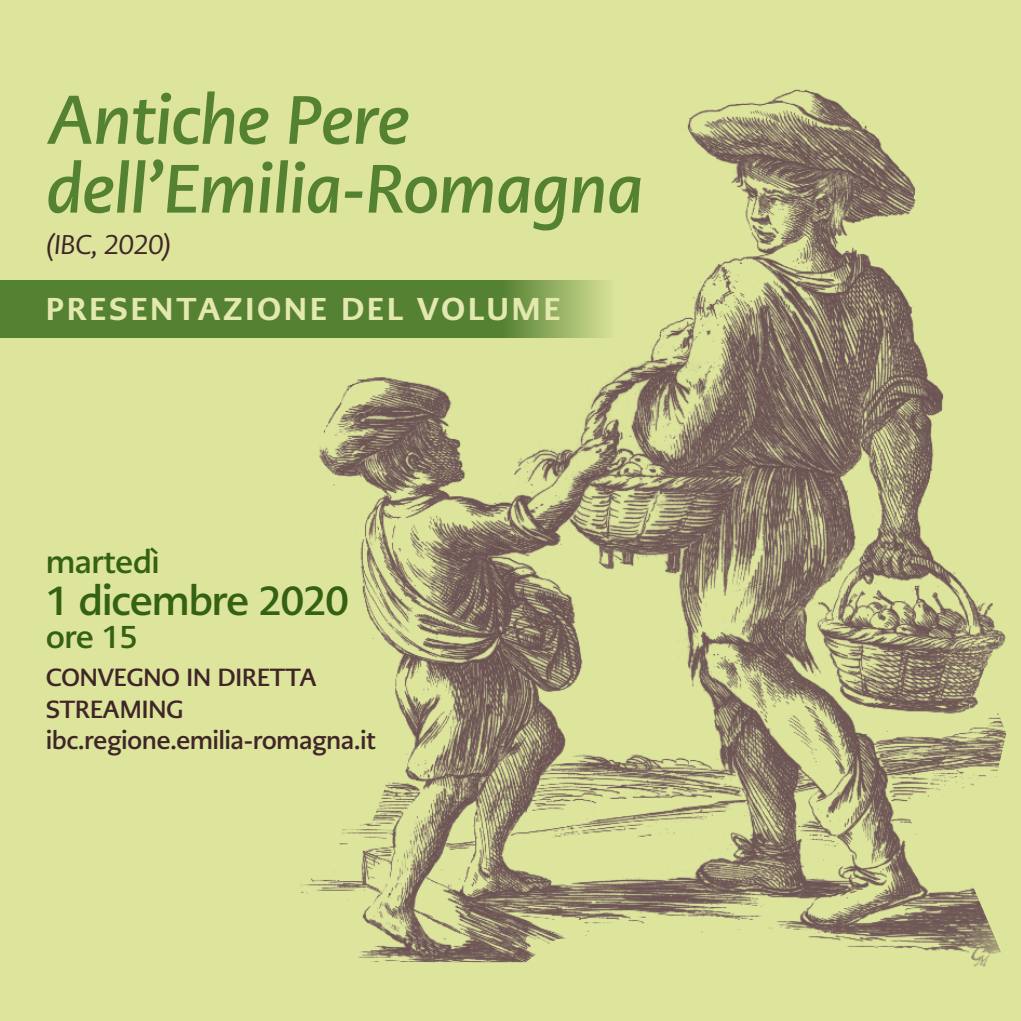
<style>
.page{position:relative;width:1021px;height:1021px;background:#fff}
.page>*{position:absolute;margin:0;border:0;box-sizing:border-box;transform-origin:0 0}
.t1{font:italic 700 67.95px/68.9px "PMN Caecilia Sans Head";color:#558132}
.t2{font:700 40.5px "PMN Caecilia Sans Head";letter-spacing:-.01em;color:#346114}
.t3{font:800 31.5px "PMN Caecilia Sans Head";letter-spacing:.1em;color:#e3e9ae}
.t4{font:700 31.5px "PMN Caecilia Sans Head";color:#346114}
.t5{font:italic 27px "PMN Caecilia Sans Head";color:#402529}
.t6{font:700 24.75px/31.5px "PMN Caecilia Sans Head";color:#402529}
</style>
<div class="page">
<div style="left:0;top:0;width:1020px;height:1020px;background:#dce59b"></div>
<img style="left:301px;top:89px;width:705px;height:878px">
<svg style="left:0;top:281px;width:615px;height:57px;background:#61893b"></svg>
<h1 class="t1" style="left:46px;top:85px;width:598px">Antiche Pere dell’Emilia-Romagna</h1>
<p class="t5" style="left:46px;top:228px;width:126px">(IBC, 2020)</p>
<p class="t3" style="left:46px;top:288px;width:516px">PRESENTAZIONE DEL VOLUME</p>
<p class="t4" style="left:46px;top:541px;width:114px">martedì</p>
<h2 class="t2" style="left:46px;top:574px;width:304px">1 dicembre 2020</h2>
<p class="t4" style="left:46px;top:616px;width:93px">ore 15</p>
<p class="t6" style="left:46px;top:661px;width:331px">CONVEGNO IN DIRETTA<br>STREAMING ibc.regione.emilia-romagna.it</p>
</div>
